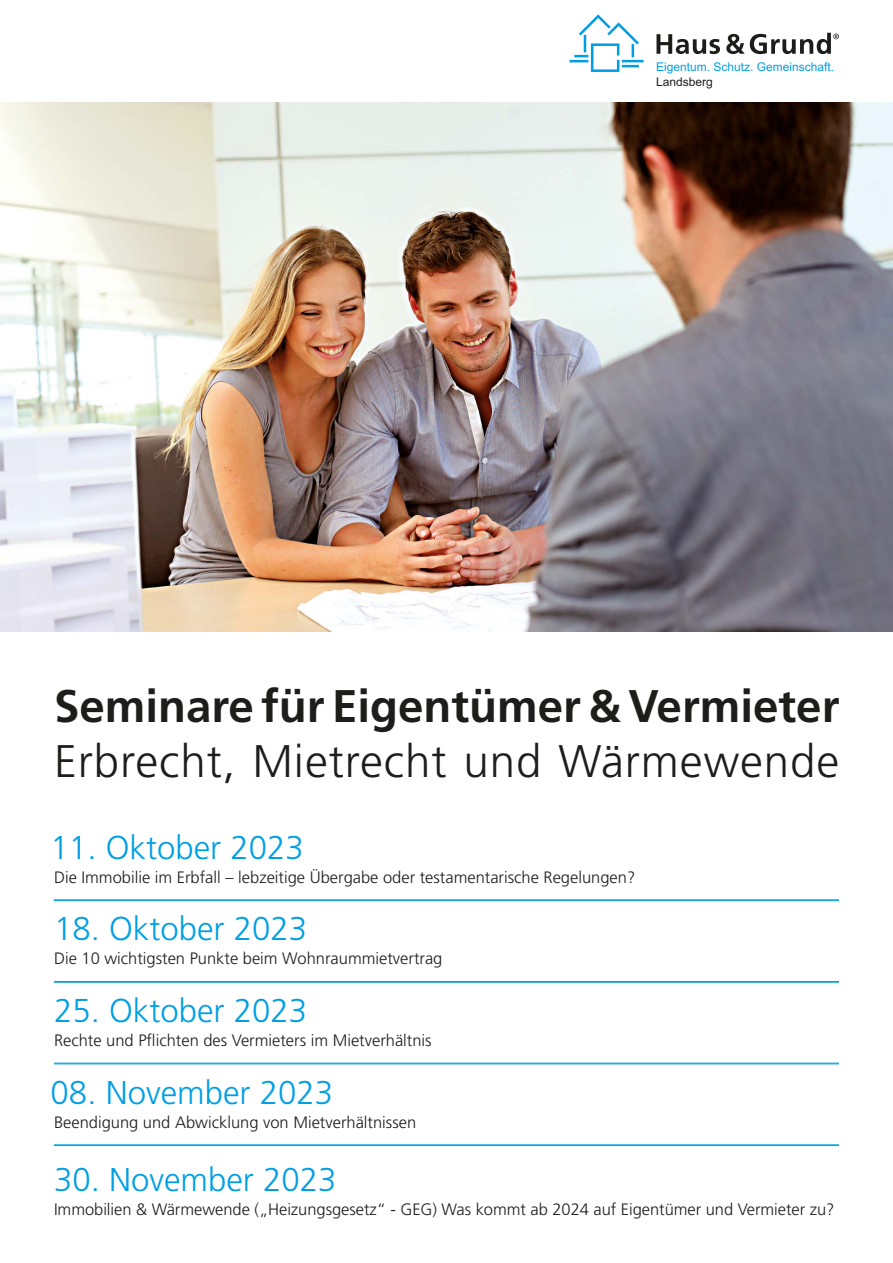
<style>
.page{position:relative;width:893px;height:1263px;background:#fff}
.page>*{position:absolute;margin:0;border:0;box-sizing:border-box;transform-origin:0 0}
.t1{font:700 45.75px "Frutiger LT Std";color:#1d1d1b}
.t2{font:300 45.75px "Frutiger LT Std";letter-spacing:.02em;color:#1d1d1b}
.t3{font:300 33px "Frutiger LT Std";color:#009fe3}
.t4{font:300 16.5px "Frutiger LT Std";color:#1d1d1b}
.t5{font:12px "Arial";color:#009fe3}
.t6{font:12px "Arial";color:#1d1d1b}
</style>
<div class="page">
<img style="left:0;top:103px;width:893px;height:528px">
<svg style="left:570px;top:14px;width:74px;height:58px"></svg>
<svg style="left:656px;top:34px;width:64px;height:21px"></svg>
<svg style="left:726px;top:32px;width:113px;height:23px"></svg>
<hr style="left:54px;top:899px;width:785px;height:1px;background:#009fe3">
<hr style="left:54px;top:900px;width:785px;height:1px;background:#009fe3">
<hr style="left:54px;top:981px;width:785px;height:1px;background:#009fe3">
<hr style="left:54px;top:982px;width:785px;height:1px;background:#009fe3">
<hr style="left:54px;top:1063px;width:785px;height:1px;background:#009fe3">
<hr style="left:54px;top:1064px;width:785px;height:1px;background:#009fe3">
<hr style="left:54px;top:1144px;width:785px;height:1px;background:#009fe3">
<hr style="left:54px;top:1145px;width:785px;height:1px;background:#009fe3">
<p class="t5" style="left:656px;top:59px;width:180px">Eigentum. Schutz. Gemeinschaft.</p>
<p class="t6" style="left:656px;top:74px;width:58px">Landsberg</p>
<h1 class="t1" style="left:54px;top:679px;width:787px">Seminare für Eigentümer &amp; Vermieter</h1>
<h1 class="t2" style="left:54px;top:735px;width:787px">Erbrecht, Mietrecht und Wärmewende</h1>
<h2 class="t3" style="left:51px;top:828px;width:255px">11. Oktober 2023</h2>
<p class="t4" style="left:54px;top:867px;width:583px">Die Immobilie im Erbfall – lebzeitige Übergabe oder testamentarische Regelungen?</p>
<h2 class="t3" style="left:54px;top:910px;width:255px">18. Oktober 2023</h2>
<p class="t4" style="left:54px;top:949px;width:390px">Die 10 wichtigsten Punkte beim Wohnraummietvertrag</p>
<h2 class="t3" style="left:54px;top:992px;width:255px">25. Oktober 2023</h2>
<p class="t4" style="left:54px;top:1031px;width:379px">Rechte und Pflichten des Vermieters im Mietverhältnis</p>
<h2 class="t3" style="left:51px;top:1073px;width:284px">08. November 2023</h2>
<p class="t4" style="left:54px;top:1112px;width:364px">Beendigung und Abwicklung von Mietverhältnissen</p>
<h2 class="t3" style="left:54px;top:1160px;width:284px">30. November 2023</h2>
<p class="t4" style="left:54px;top:1199px;width:782px">Immobilien &amp; Wärmewende („Heizungsgesetz“ - GEG) Was kommt ab 2024 auf Eigentümer und Vermieter zu?</p>
</div>
